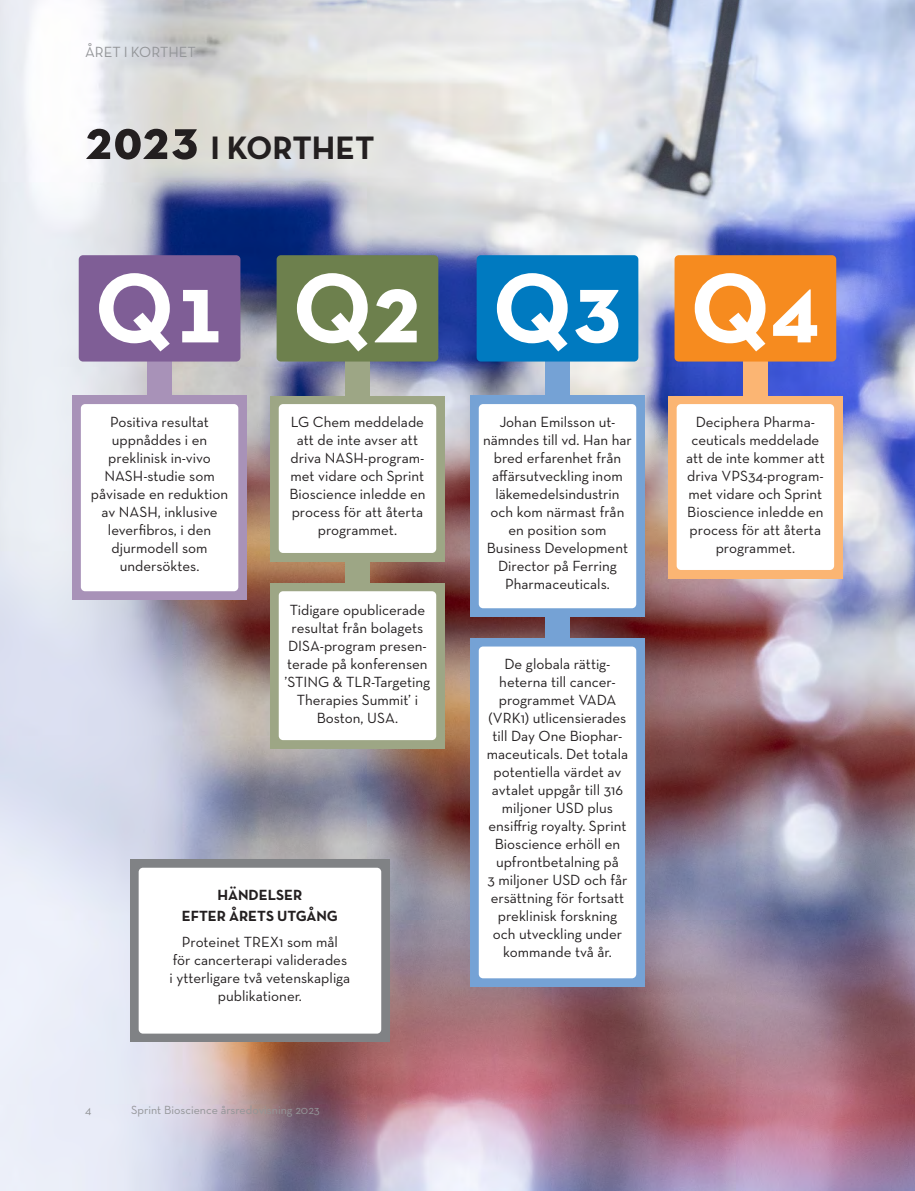
<style>
.page{position:relative;width:915px;height:1191px;background:#fff}
.page>*{position:absolute;margin:0;border:0;box-sizing:border-box;transform-origin:0 0}
.t1{font:100.5px "Neutra Text TF Bold SC";color:#fff}
.t2{font:33px "Neutra Text TF Bold SC";color:#231f20}
.t3{font:15px/18px "Neutra Text";color:#231f20;text-align:center}
.t4{font:15px/21px "Neutra Text TF Bold SC";color:#231f20;text-align:center}
.t5{font:15px "Neutra Text TF Book SC";color:#939598}
.t6{font:12px "Neutra Text";color:#939598}
.s1{font-size:57px}
</style>
<div class="page">
<img style="left:0;top:0;width:914px;height:1191px">
<div style="left:147px;top:357px;width:24px;height:42px;background:#a892b8"></div>
<div style="left:345px;top:357px;width:24px;height:230px;background:#9da685"></div>
<div style="left:545px;top:350px;width:24px;height:289px;background:#75a2d5"></div>
<div style="left:743px;top:357px;width:24px;height:53px;background:#fbb573"></div>
<div style="left:72px;top:395px;width:175px;height:205px;background:#a892b8"></div>
<div style="left:81px;top:404px;width:157px;height:187px;background:#fff;border-radius:4px"></div>
<div style="left:270px;top:395px;width:174px;height:166px;background:#9da685"></div>
<div style="left:279px;top:404px;width:157px;height:149px;background:#fff;border-radius:4px"></div>
<div style="left:270px;top:583px;width:174px;height:165px;background:#9da685"></div>
<div style="left:279px;top:591px;width:157px;height:149px;background:#fff;border-radius:4px"></div>
<div style="left:470px;top:395px;width:174px;height:222px;background:#75a2d5"></div>
<div style="left:478px;top:404px;width:158px;height:204px;background:#fff;border-radius:4px"></div>
<div style="left:470px;top:638px;width:174px;height:348px;background:#75a2d5"></div>
<div style="left:478px;top:646px;width:158px;height:332px;background:#fff;border-radius:4px"></div>
<div style="left:668px;top:395px;width:174px;height:183px;background:#fbb573"></div>
<div style="left:676px;top:404px;width:157px;height:166px;background:#fff;border-radius:4px"></div>
<div style="left:130px;top:859px;width:259px;height:183px;background:#808285"></div>
<div style="left:139px;top:867px;width:242px;height:166px;background:#fff;border-radius:4px"></div>
<div style="left:79px;top:255px;width:161px;height:106px;background:#7f5e96;border-radius:4px"></div>
<div style="left:276px;top:255px;width:162px;height:106px;background:#6d804d;border-radius:4px"></div>
<div style="left:476px;top:255px;width:162px;height:106px;background:#007ac0;border-radius:4px"></div>
<div style="left:674px;top:255px;width:162px;height:106px;background:#f68b1f;border-radius:4px"></div>
<p class="t5" style="left:85px;top:43px;width:112px">ÅRET I KORTHET</p>
<h2 class="t2" style="left:85px;top:127px;width:291px"><span class="s1">2023</span> I KORTHET</h2>
<h1 class="t1" style="left:94px;top:245px;width:727px">Q1 Q2 Q3 Q4</h1>
<p class="t3" style="left:91px;top:413px;width:139px">Positiva resultat uppnåddes i en preklinisk in-vivo<br>NASH-studie som påvisade en reduktion av NASH, inklusive leverfibros, i den djurmodell som undersöktes.</p>
<p class="t3" style="left:289px;top:413px;width:138px">LG Chem meddelade att de inte avser att driva NASH-program&shy;met vidare och Sprint<br>Bioscience inledde en process för att återta programmet.</p>
<p class="t3" style="left:284px;top:600px;width:147px">Tidigare opublicerade resultat från bolagets<br>DISA-program presen&shy;terade på konferensen ’STING &amp; TLR-Targeting<br>Therapies Summit’ i<br>Boston, USA.</p>
<p class="t4" style="left:182px;top:883px;width:158px">HÄNDELSER<br>EFTER ÅRETS UTGÅNG</p>
<p class="t3" style="left:169px;top:932px;width:182px">Proteinet TREX1 som mål<br>för cancerterapi validerades i ytterligare två vetenskapliga publikationer.</p>
<p class="t6" style="left:85px;top:1103px;width:8px">4</p>
<p class="t6" style="left:131px;top:1103px;width:190px">Sprint Bioscience årsredovisning 2023</p>
<p class="t3" style="left:483px;top:413px;width:150px">Johan Emilsson ut&shy;nämndes till vd. Han har bred erfarenhet från affärsutveckling inom läkemedelsindustrin och kom närmast från en position som<br>Business Development<br>Director på Ferring<br>Pharmaceuticals.</p>
<p class="t3" style="left:486px;top:654px;width:143px">De globala rättig&shy;heterna till cancer&shy;programmet VADA (VRK1) utlicensierades till Day One Biophar&shy;maceuticals. Det totala potentiella värdet av avtalet uppgår till 316 miljoner USD plus ensiffrig royalty. Sprint<br>Bioscience erhöll en upfrontbetalning på<br>3 miljoner USD och får ersättning för fortsatt preklinisk forskning och utveckling under kommande två år.</p>
<p class="t3" style="left:685px;top:413px;width:140px">Deciphera Pharma&shy;ceuticals meddelade att de inte kommer att driva VPS34-program&shy;met vidare och Sprint<br>Bioscience inledde en process för att återta programmet.</p>
</div>
